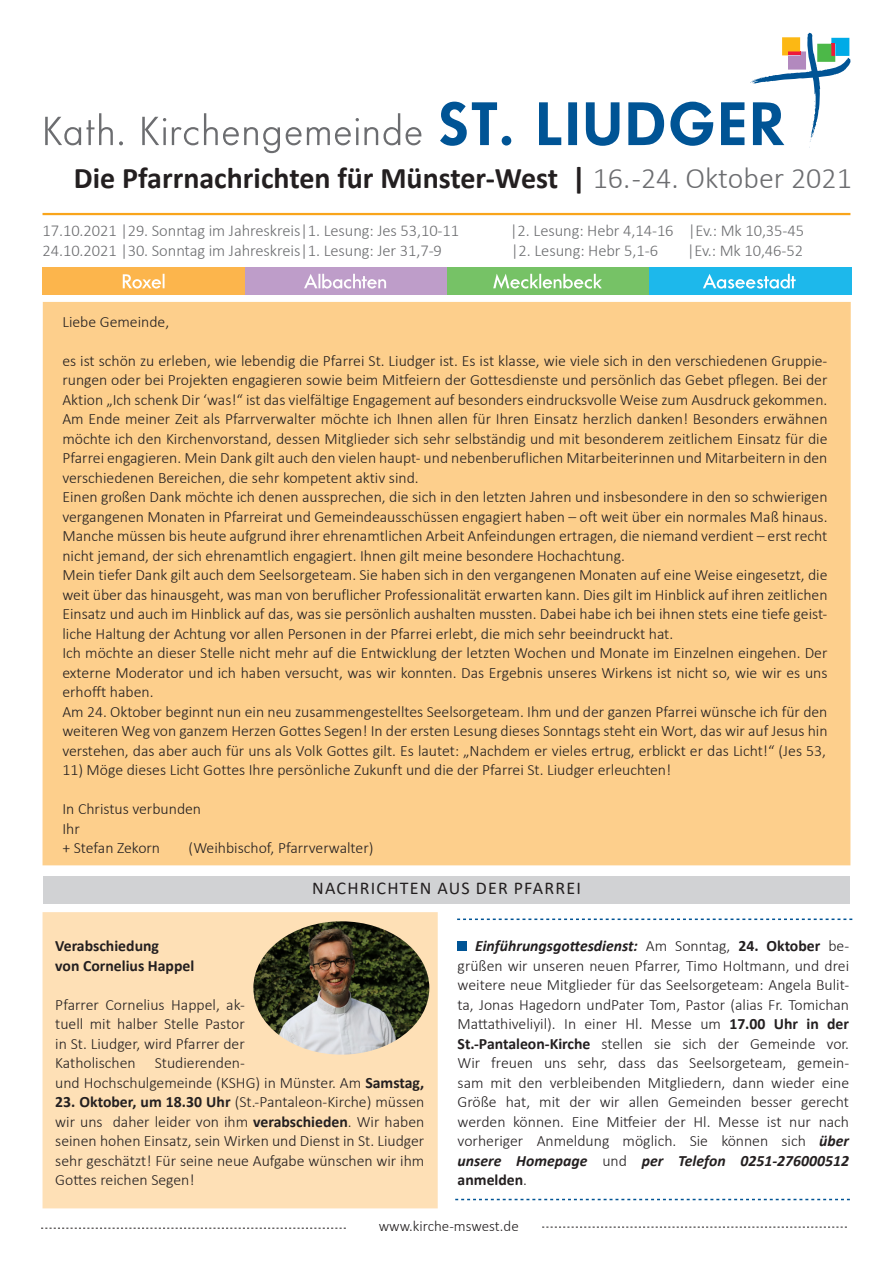
<style>
.page{position:relative;width:893px;height:1263px;background:#fff}
.page>*{position:absolute;margin:0;border:0;box-sizing:border-box;transform-origin:0 0}
.t1{font:700 30px "Calibri";color:#231f20}
.t2{font:18px "Calibri";letter-spacing:.07em;color:#231f20}
.t3{font:300 16.5px "Calibri";letter-spacing:-.005em;color:#6c6d70}
.t4{font:300 15.75px/19.5px "Calibri";color:#231f20}
.t5{font:700 15.75px/19.5px "Calibri";color:#231f20}
.t6{font:300 15px "Calibri";color:#231f20}
.s1{font-weight:300;color:#6c6d70}
.s2{font-weight:700}
.s3{font-weight:700;font-style:italic}
</style>
<div class="page">
<div style="left:43px;top:302px;width:808px;height:563px;background:#fdcf8c"></div>
<div style="left:43px;top:267px;width:202px;height:28px;background:#fcb54c"></div>
<div style="left:245px;top:267px;width:202px;height:28px;background:#be9dc9"></div>
<div style="left:447px;top:267px;width:203px;height:28px;background:#76c266"></div>
<div style="left:649px;top:267px;width:203px;height:28px;background:#1db8eb"></div>
<svg style="left:123px;top:274px;width:42px;height:15px"></svg>
<svg style="left:304px;top:274px;width:82px;height:15px"></svg>
<svg style="left:703px;top:274px;width:93px;height:15px"></svg>
<svg style="left:493px;top:274px;width:109px;height:15px"></svg>
<hr style="left:43px;top:213px;width:807px;height:2px;background:#f9a51b">
<svg style="left:45px;top:113px;width:376px;height:40px"></svg>
<svg style="left:440px;top:33px;width:411px;height:113px"></svg>
<svg style="left:41px;top:1228px;width:305px;height:1px"></svg>
<svg style="left:542px;top:1227px;width:305px;height:1px"></svg>
<div style="left:43px;top:876px;width:807px;height:27px;background:#d1d2d4"></div>
<svg style="left:455px;top:1199px;width:395px;height:1px"></svg>
<svg style="left:457px;top:918px;width:395px;height:2px"></svg>
<div style="left:458px;top:942px;width:9px;height:9px;background:#005495"></div>
<div style="left:43px;top:912px;width:395px;height:296px;background:#fee0b6"></div>
<img style="left:253px;top:921px;width:176px;height:133px">
<h1 class="t1" style="left:74px;top:157px;width:779px">Die Pfarrnachrichten für Münster-West | <span class="s1">16. -24. Oktober 2021</span></h1>
<p class="t3" style="left:43px;top:221px;width:418px">17.10.2021 |29. Sonntag im Jahreskreis|1. Lesung: Jes 53,10-11</p>
<p class="t3" style="left:510px;top:221px;width:295px">|2. Lesung: Hebr 4,14-16 |Ev.: Mk 10,35-45</p>
<p class="t3" style="left:43px;top:240px;width:401px">24.10.2021 |30. Sonntag im Jahreskreis|1. Lesung: Jer 31,7-9</p>
<p class="t3" style="left:511px;top:240px;width:148px">|2. Lesung: Hebr 5,1-6</p>
<p class="t3" style="left:687px;top:240px;width:118px">|Ev.: Mk 10,46-52</p>
<p class="t4" style="left:62px;top:312px;width:108px">Liebe Gemeinde,</p>
<p class="t4" style="left:62px;top:351px;width:767px">es ist schön zu erleben, wie lebendig die Pfarrei St. Liudger ist. Es ist klasse, wie viele sich in den verschiedenen Gruppie&shy;rungen oder bei Projekten engagieren sowie beim Mitfeiern der Gottesdienste und persönlich das Gebet pflegen. Bei der Aktion „Ich schenk Dir ‘was!“ ist das vielfältige Engagement auf besonders eindrucksvolle Weise zum Ausdruck gekommen.<br>Am Ende meiner Zeit als Pfarrverwalter möchte ich Ihnen allen für Ihren Einsatz herzlich danken! Besonders erwähnen möchte ich den Kirchenvorstand, dessen Mitglieder sich sehr selbständig und mit besonderem zeitlichem Einsatz für die Pfarrei engagieren. Mein Dank gilt auch den vielen haupt- und nebenberuflichen Mitarbeiterinnen und Mitarbeitern in den verschiedenen Bereichen, die sehr kompetent aktiv sind.<br>Einen großen Dank möchte ich denen aussprechen, die sich in den letzten Jahren und insbesondere in den so schwierigen vergangenen Monaten in Pfarreirat und Gemeindeausschüssen engagiert haben – oft weit über ein normales Maß hinaus.<br>Manche müssen bis heute aufgrund ihrer ehrenamtlichen Arbeit Anfeindungen ertragen, die niemand verdient – erst recht nicht jemand, der sich ehrenamtlich engagiert. Ihnen gilt meine besondere Hochachtung.<br>Mein tiefer Dank gilt auch dem Seelsorgeteam. Sie haben sich in den vergangenen Monaten auf eine Weise eingesetzt, die weit über das hinausgeht, was man von beruflicher Professionalität erwarten kann. Dies gilt im Hinblick auf ihren zeitlichen Einsatz und auch im Hinblick auf das, was sie persönlich aushalten mussten. Dabei habe ich bei ihnen stets eine tiefe geist&shy;liche Haltung der Achtung vor allen Personen in der Pfarrei erlebt, die mich sehr beeindruckt hat.<br>Ich möchte an dieser Stelle nicht mehr auf die Entwicklung der letzten Wochen und Monate im Einzelnen eingehen. Der externe Moderator und ich haben versucht, was wir konnten. Das Ergebnis unseres Wirkens ist nicht so, wie wir es uns erhofft haben.<br>Am 24. Oktober beginnt nun ein neu zusammengestelltes Seelsorgeteam. Ihm und der ganzen Pfarrei wünsche ich für den weiteren Weg von ganzem Herzen Gottes Segen! In der ersten Lesung dieses Sonntags steht ein Wort, das wir auf Jesus hin verstehen, das aber auch für uns als Volk Gottes gilt. Es lautet: „Nachdem er vieles ertrug, erblickt er das Licht!“ (Jes 53,</p>
<p class="t4" style="left:62px;top:760px;width:610px">11) Möge dieses Licht Gottes Ihre persönliche Zukunft und die der Pfarrei St. Liudger erleuchten!</p>
<p class="t4" style="left:62px;top:799px;width:140px">In Christus verbunden<br>Ihr<br>+ Stefan Zekorn</p>
<p class="t4" style="left:189px;top:838px;width:186px">(Weihbischof, Pfarrverwalter)</p>
<p class="t2" style="left:312px;top:876px;width:270px">NACHRICHTEN AUS DER PFARREI</p>
<p class="t5" style="left:55px;top:936px;width:141px">Verabschiedung<br>von Cornelius Happel</p>
<p class="t4" style="left:55px;top:994px;width:371px">Pfarrer Cornelius Happel, ak-<br>tuell mit halber Stelle Pastor<br>in St. Liudger, wird Pfarrer der<br>Katholischen Studierenden-<br>und Hochschulgemeinde (KSHG) in Münster. Am <span class="s2">Samstag,</span></p>
<p class="t4" style="left:55px;top:1092px;width:371px;text-align:justify"><span class="s2">23. Oktober, um 18.30 Uhr</span> (St.-Pantaleon-Kirche) müssen wir uns daher leider von ihm <span class="s2">verabschieden</span>. Wir haben seinen hohen Einsatz, sein Wirken und Dienst in St. Liudger sehr geschätzt! Für seine neue Aufgabe wünschen wir ihm Gottes reichen Segen!</p>
<p class="t4" style="left:458px;top:936px;width:393px;text-align:justify;text-indent:17px"><span class="s3">Einführungsgottesdienst:</span> Am Sonntag, <span class="s2">24. Oktober</span> be&shy;grüßen wir unseren neuen Pfarrer, Timo Holtmann, und drei weitere neue Mitglieder für das Seelsorgeteam: Angela Bulit&shy;ta, Jonas Hagedorn undPater Tom, Pastor (alias Fr. Tomichan Mattathiveliyil). In einer Hl. Messe um <span class="s2">17.00 Uhr in der St.-Pantaleon-Kirche</span> stellen sie sich der Gemeinde vor.<br>Wir freuen uns sehr, dass das Seelsorgeteam, gemein&shy;sam mit den verbleibenden Mitgliedern, dann wieder eine Größe hat, mit der wir allen Gemeinden besser gerecht werden können. Eine Mitfeier der Hl. Messe ist nur nach vorheriger Anmeldung möglich. Sie können sich <span class="s3">über unsere Homepage</span> und <span class="s3">per Telefon 0251-276000512 </span><span class="s2">anmelden</span>.</p>
<p class="t6" style="left:379px;top:1217px;width:142px">www.kirche-mswest.de</p>
</div>
